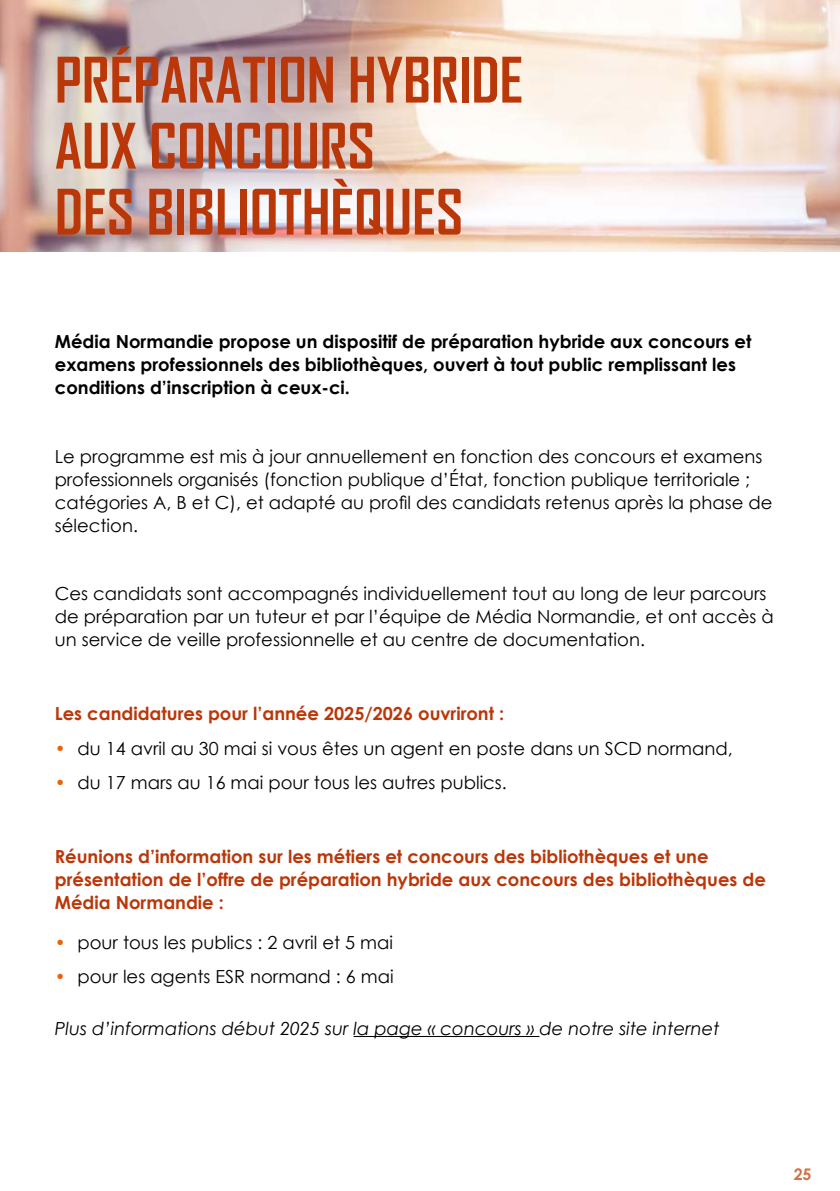
<style>
.page{position:relative;width:840px;height:1191px;background:#fff}
.page>*{position:absolute;margin:0;border:0;box-sizing:border-box;transform-origin:0 0}
.t1{font:700 60px/66px "Agency FB";color:#ba3709}
.t2{font:18px/23px "Century Gothic";color:#000}
.t3{font:700 18px/23px "Century Gothic";color:#ba3709}
.t4{font:700 18px/23px "Century Gothic";color:#000}
.t5{font:italic 18px "Century Gothic";color:#000}
.t6{font:700 16px "Century Gothic";color:#d17246}
.s1{color:#eb6209}
</style>
<div class="page">
<img style="left:0;top:0;width:839px;height:251px">
<hr style="left:353px;top:1036px;width:186px;height:1px;background:#000">
<h1 class="t1" style="left:55px;top:46px;width:469px">PRÉPARATION HYBRIDE<br>AUX CONCOURS<br>DES BIBLIOTHÈQUES</h1>
<p class="t4" style="left:55px;top:329px;width:697px">Média Normandie propose un dispositif de préparation hybride aux concours et examens professionnels des bibliothèques, ouvert à tout public remplissant les conditions d’inscription à ceux-ci.</p>
<p class="t2" style="left:55px;top:444px;width:718px">Le programme est mis à jour annuellement en fonction des concours et examens professionnels organisés (fonction publique d’État, fonction publique territoriale ; catégories A, B et C), et adapté au profil des candidats retenus après la phase de sélection.</p>
<p class="t2" style="left:55px;top:582px;width:720px">Ces candidats sont accompagnés individuellement tout au long de leur parcours de préparation par un tuteur et par l’équipe de Média Normandie, et ont accès à un service de veille professionnelle et au centre de documentation.</p>
<p class="t3" style="left:55px;top:701px;width:450px">Les candidatures pour l’année 2025/2026 ouvriront :</p>
<p class="t2" style="left:55px;top:736px;width:679px"><span class="s1">•</span> du 14 avril au 30 mai si vous êtes un agent en poste dans un SCD normand,</p>
<p class="t2" style="left:55px;top:770px;width:453px"><span class="s1">•</span> du 17 mars au 16 mai pour tous les autres publics.</p>
<p class="t3" style="left:55px;top:844px;width:712px">Réunions d’information sur les métiers et concours des bibliothèques et une présentation de l’offre de préparation hybride aux concours des bibliothèques de<br>Média Normandie :</p>
<p class="t2" style="left:55px;top:930px;width:339px"><span class="s1">•</span> pour tous les publics : 2 avril et 5 mai</p>
<p class="t2" style="left:55px;top:965px;width:340px"><span class="s1">•</span> pour les agents ESR normand : 6 mai</p>
<p class="t5" style="left:55px;top:1015px;width:666px">Plus d’informations début 2025 sur la page « concours » de notre site internet</p>
<p class="t6" style="left:793px;top:1161px;width:19px">25</p>
</div>
